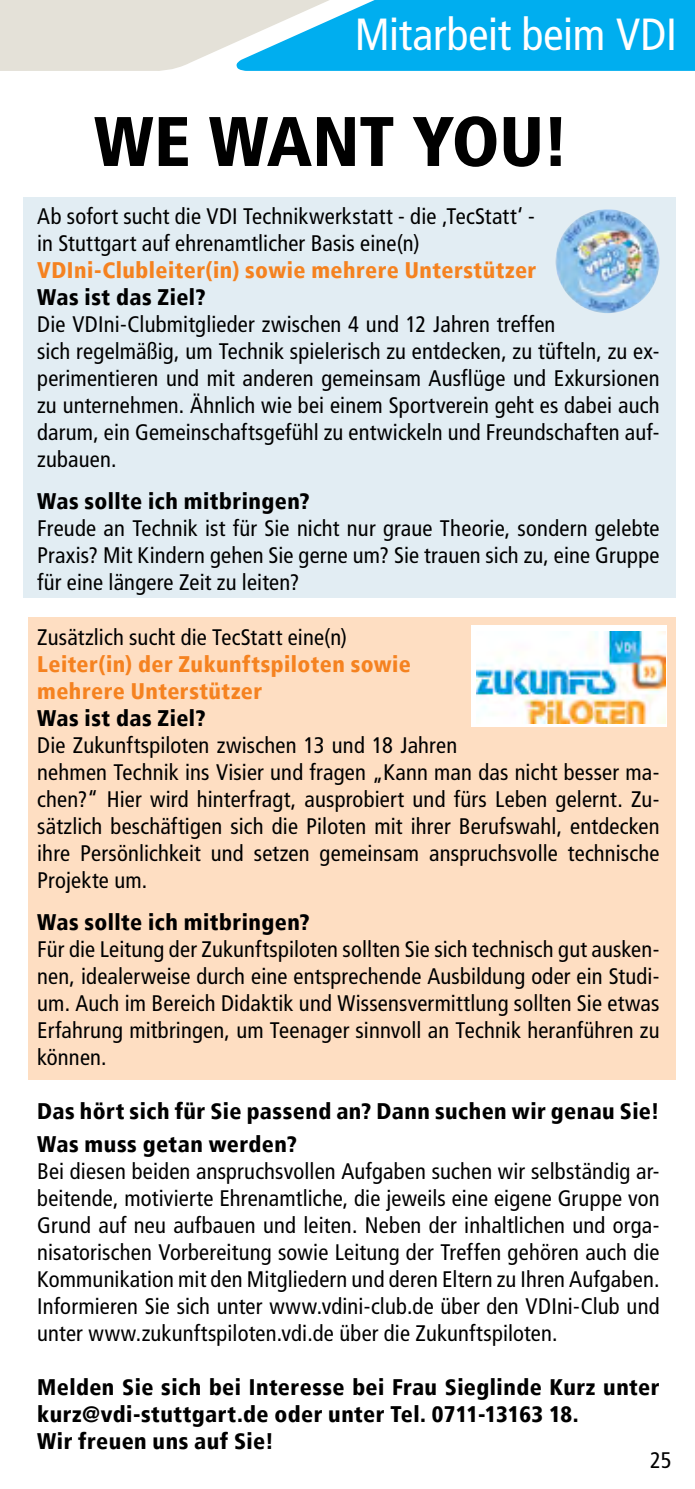
<style>
.page{position:relative;width:695px;height:1489px;background:#fff}
.page>*{position:absolute;margin:0;border:0;box-sizing:border-box;transform-origin:0 0}
.t1{font:900 condensed 70px "Frutiger LT";color:#000}
.t2{font:condensed 45px "Frutiger LT";letter-spacing:-.005em;color:#fff}
.t3{font:condensed 22.5px/27px "Frutiger LT";letter-spacing:.01em;color:#000}
.t4{font:900 condensed 22.5px/27px "Frutiger LT";letter-spacing:.02em;color:#000}
.t5{font:900 condensed 22.5px/27px "Frutiger LT";letter-spacing:.02em;color:#f58220}
</style>
<div class="page">
<div style="left:613px;top:0;width:81px;height:71px;background:#00aeef"></div>
<svg style="left:0;top:0;width:613px;height:71px;background:#70c9e6"></svg>
<div style="left:28px;top:617px;width:647px;height:462px;background:#fedec2"></div>
<div style="left:23px;top:197px;width:652px;height:400px;background:#e2edf3"></div>
<div style="left:471px;top:625px;width:195px;height:101px;background:#fff"></div>
<img style="left:476px;top:631px;width:189px;height:92px">
<img style="left:555px;top:209px;width:104px;height:104px;border-radius:52px">
<h2 class="t2" style="left:354px;top:8px;width:324px">Mitarbeit beim VDI</h2>
<h1 class="t1" style="left:94px;top:99px;width:476px">WE WANT YOU!</h1>
<p class="t3" style="left:37px;top:203px;width:499px">Ab sofort sucht die VDI Technikwerkstatt - die ‚TecStatt‘ - in Stuttgart auf ehrenamtlicher Basis eine(n)</p>
<p class="t5" style="left:37px;top:257px;width:500px">VDIni-Clubleiter(in) sowie mehrere Unterstützer</p>
<p class="t4" style="left:37px;top:284px;width:170px">Was ist das Ziel?</p>
<p class="t3" style="left:37px;top:311px;width:623px">Die VDIni-Clubmitglieder zwischen 4 und 12 Jahren treffen<br>sich regelmäßig, um Technik spielerisch zu entdecken, zu tüfteln, zu ex&shy;perimentieren und mit anderen gemeinsam Ausflüge und Exkursionen zu unternehmen. Ähnlich wie bei einem Sportverein geht es dabei auch darum, ein Gemeinschaftsgefühl zu entwickeln und Freundschaften auf&shy;zubauen.</p>
<p class="t4" style="left:37px;top:488px;width:274px">Was sollte ich mitbringen?</p>
<p class="t3" style="left:37px;top:515px;width:623px;text-align:justify">Freude an Technik ist für Sie nicht nur graue Theorie, sondern gelebte Praxis? Mit Kindern gehen Sie gerne um? Sie trauen sich zu, eine Gruppe für eine längere Zeit zu leiten?</p>
<p class="t3" style="left:37px;top:623px;width:311px">Zusätzlich sucht die TecStatt eine(n)</p>
<p class="t5" style="left:37px;top:650px;width:375px">Leiter(in) der Zukunftspiloten sowie mehrere Unterstützer</p>
<p class="t4" style="left:37px;top:704px;width:170px">Was ist das Ziel?</p>
<p class="t3" style="left:37px;top:731px;width:623px">Die Zukunftspiloten zwischen 13 und 18 Jahren<br>nehmen Technik ins Visier und fragen „Kann man das nicht besser ma&shy;chen?“ Hier wird hinterfragt, ausprobiert und fürs Leben gelernt. Zu&shy;sätzlich beschäftigen sich die Piloten mit ihrer Berufswahl, entdecken ihre Persönlichkeit und setzen gemeinsam anspruchsvolle technische Projekte um.</p>
<p class="t4" style="left:37px;top:908px;width:274px">Was sollte ich mitbringen?</p>
<p class="t3" style="left:37px;top:935px;width:623px;text-align:justify">Für die Leitung der Zukunftspiloten sollten Sie sich technisch gut ausken&shy;nen, idealerweise durch eine entsprechende Ausbildung oder ein Studi&shy;um. Auch im Bereich Didaktik und Wissensvermittlung sollten Sie etwas Erfahrung mitbringen, um Teenager sinnvoll an Technik heranführen zu können.</p>
<p class="t4" style="left:37px;top:1094px;width:623px;line-height:33px">Das hört sich für Sie passend an? Dann suchen wir genau Sie!<br>Was muss getan werden?</p>
<p class="t3" style="left:37px;top:1157px;width:623px;text-align:justify">Bei diesen beiden anspruchsvollen Aufgaben suchen wir selbständig ar&shy;beitende, motivierte Ehrenamtliche, die jeweils eine eigene Gruppe von Grund auf neu aufbauen und leiten. Neben der inhaltlichen und orga&shy;nisatorischen Vorbereitung sowie Leitung der Treffen gehören auch die Kommunikation mit den Mitgliedern und deren Eltern zu Ihren Aufgaben.<br>Informieren Sie sich unter www.vdini-club.de über den VDIni-Club und unter www.zukunftspiloten.vdi.de über die Zukunftspiloten.</p>
<p class="t4" style="left:37px;top:1373px;width:623px">Melden Sie sich bei Interesse bei Frau Sieglinde Kurz unter kurz@vdi-stuttgart.de oder unter Tel. 0711-13163 18.<br>Wir freuen uns auf Sie!</p>
<p class="t3" style="left:650px;top:1446px;width:23px">25</p>
</div>
